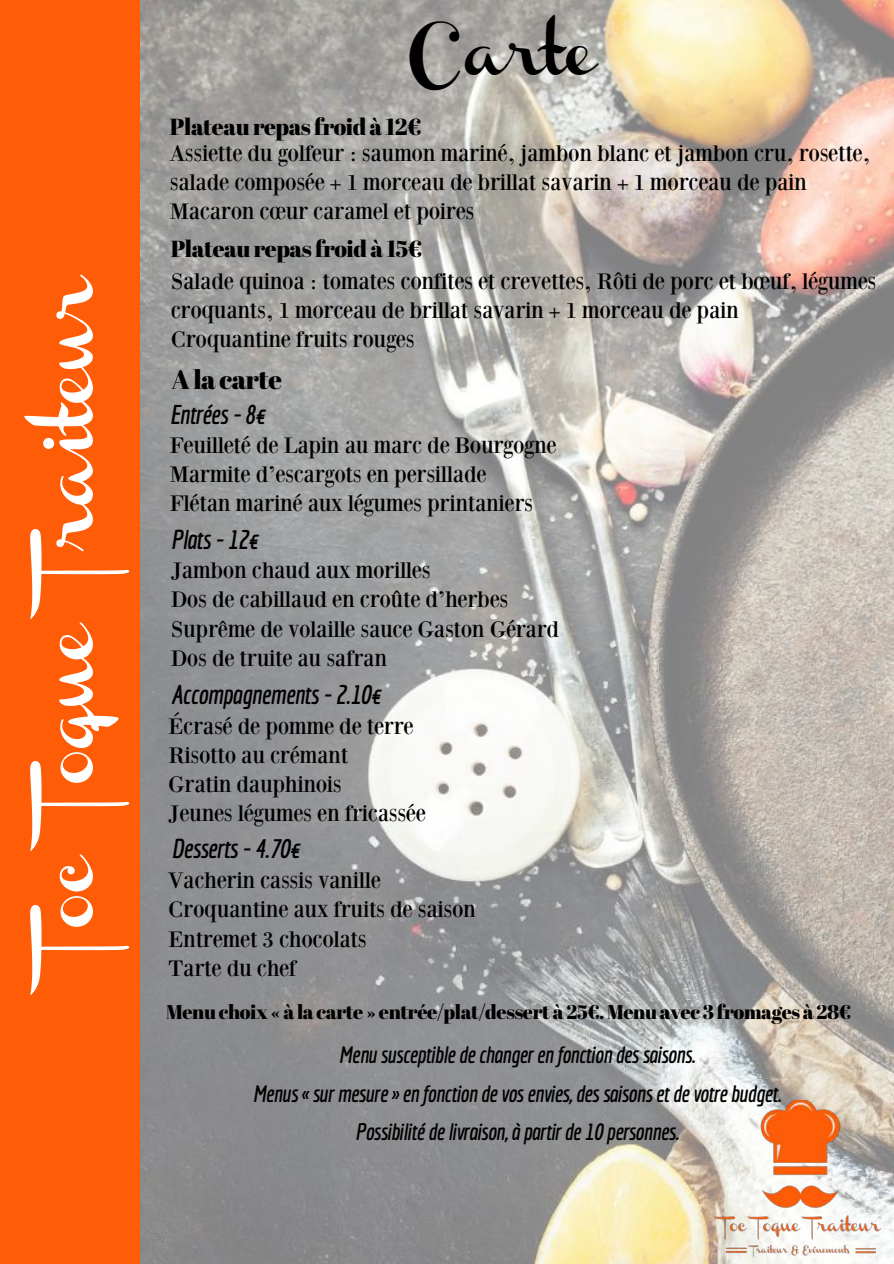
<style>
.page{position:relative;width:894px;height:1264px;background:#fff}
.page>*{position:absolute;margin:0;border:0;box-sizing:border-box;transform-origin:0 0}
.t1{font:52.95px "Channel";color:#fff}
.t2{font:46.35px "Channel";color:#000}
.t3{font:italic 700 26.55px "Economica";letter-spacing:-.02em;color:#000}
.t4{font:26.55px "Abril Fatface";letter-spacing:-.02em;color:#000}
.t5{font:23.25px/29.2px "Bodoni XT";letter-spacing:-.02em;color:#000}
.t6{font:italic 700 23.25px/38.2px "Economica";letter-spacing:-.02em;color:#000;text-align:center}
.t7{font:23.25px "Abril Fatface";letter-spacing:-.02em;color:#000}
.t8{font:19.8px "Abril Fatface";letter-spacing:-.02em;color:#000}
</style>
<div class="page">
<img style="left:140px;top:0;width:753px;height:1263px">
<div style="left:0;top:0;width:140px;height:1263px;background:#ff5c07"></div>
<img style="left:714px;top:1100px;width:165px;height:158px">
<h1 class="t1" style="left:53px;top:967px;width:695px;rotate:-90deg">TOC TOQUE TRAITEUR</h1>
<h2 class="t2" style="left:409px;top:40px;width:189px">CARTE</h2>
<p class="t7" style="left:170px;top:111px;width:253px">Plateau repas froid à 12€</p>
<p class="t5" style="left:170px;top:138px;width:701px">Assiette du golfeur : saumon mariné, jambon blanc et jambon cru, rosette, salade composée + 1 morceau de brillat savarin + 1 morceau de pain<br>Macaron cœur caramel et poires</p>
<p class="t7" style="left:171px;top:232px;width:253px">Plateau repas froid à 15€</p>
<p class="t5" style="left:171px;top:265px;width:707px">Salade quinoa : tomates confites et crevettes, Rôti de porc et bœuf, légumes croquants, 1 morceau de brillat savarin + 1 morceau de pain<br>Croquantine fruits rouges</p>
<p class="t4" style="left:171px;top:361px;width:112px">A la carte</p>
<p class="t3" style="left:170px;top:398px;width:97px">Entrées - 8€</p>
<p class="t5" style="left:170px;top:429px;width:388px">Feuilleté de Lapin au marc de Bourgogne<br>Marmite d’escargots en persillade<br>Flétan mariné aux légumes printaniers</p>
<p class="t3" style="left:171px;top:523px;width:89px">Plats - 12€</p>
<p class="t5" style="left:171px;top:555px;width:390px">Jambon chaud aux morilles<br>Dos de cabillaud en croûte d’herbes<br>Suprême de volaille sauce Gaston Gérard<br>Dos de truite au safran</p>
<p class="t3" style="left:171px;top:678px;width:211px">Accompagnements - 2.10€</p>
<p class="t5" style="left:168px;top:710px;width:259px">Écrasé de pomme de terre<br>Risotto au crémant<br>Gratin dauphinois<br>Jeunes légumes en fricassée</p>
<p class="t3" style="left:171px;top:833px;width:130px">Desserts - 4.70€</p>
<p class="t5" style="left:168px;top:864px;width:309px">Vacherin cassis vanille<br>Croquantine aux fruits de saison<br>Entremet 3 chocolats<br>Tarte du chef</p>
<p class="t8" style="left:166px;top:998px;width:686px">Menu choix « à la carte » entrée/plat/dessert à 25€. Menu avec 3 fromages à 28€</p>
<p class="t6" style="left:253px;top:1035px;width:530px">Menu susceptible de changer en fonction des saisons.<br>Menus « sur mesure » en fonction de vos envies, des saisons et de votre budget.<br>Possibilité de livraison, à partir de 10 personnes.</p>
</div>
